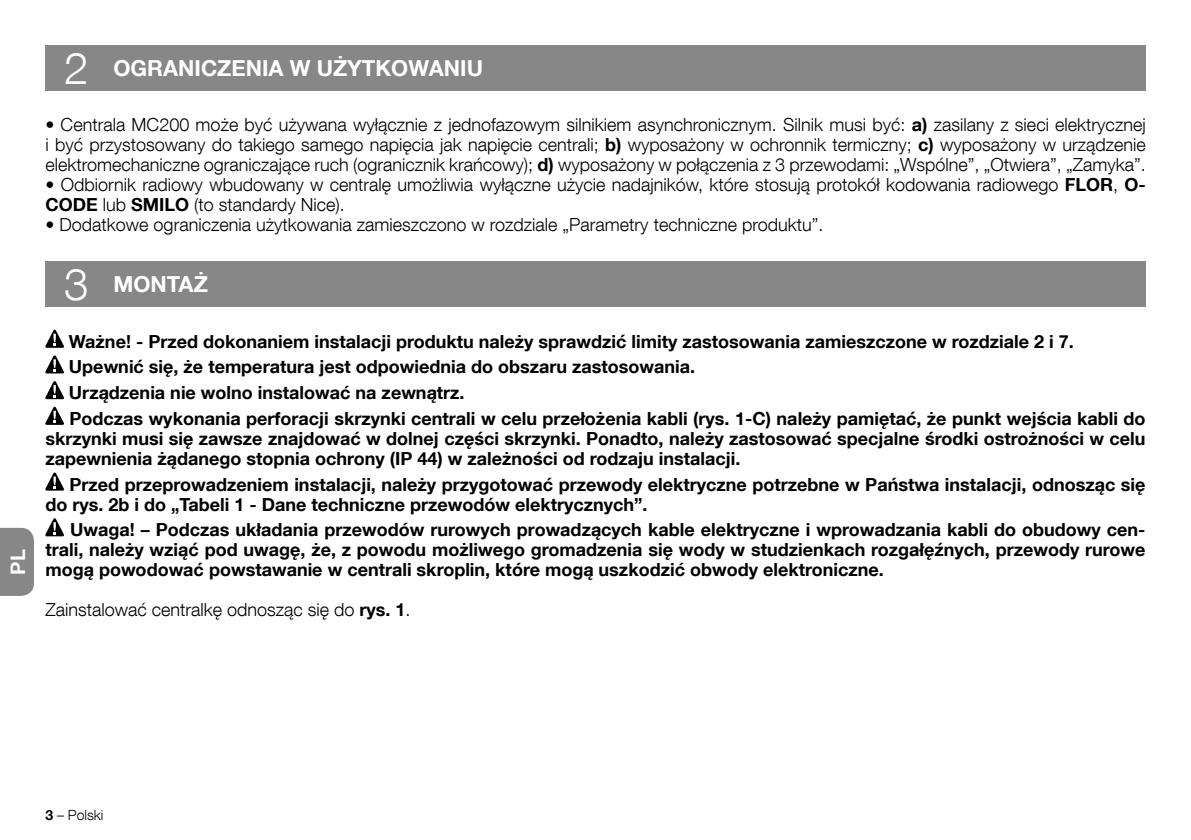
<style>
.page{position:relative;width:1191px;height:840px;background:#fff}
.page>*{position:absolute;margin:0;border:0;box-sizing:border-box;transform-origin:0 0}
.t1{font:700 22px "Helvetica Neue LT Com";color:#fff}
.t2{font:700 20px "Helvetica Neue LT Com";color:#fff}
.t3{font:700 18px/20px "Helvetica Neue LT Com";color:#000}
.t4{font:300 18px/20px "Helvetica Neue LT Com";color:#000;text-align:justify}
.t5{font:300 14px "Helvetica Neue LT Com";color:#000}
.s1{font-weight:300;font-size:44px}
.s2{font-weight:700}
</style>
<div class="page">
<div style="left:0;top:527px;width:34px;height:68px;background:#878787"></div>
<div style="left:108px;top:45px;width:1037px;height:46px;background:#878787"></div>
<div style="left:45px;top:45px;width:63px;height:46px;background:#878787"></div>
<div style="left:108px;top:261px;width:1037px;height:45px;background:#878787"></div>
<div style="left:45px;top:261px;width:63px;height:45px;background:#878787"></div>
<svg style="left:45px;top:329px;width:19px;height:18px"></svg>
<svg style="left:45px;top:355px;width:19px;height:18px"></svg>
<svg style="left:45px;top:381px;width:19px;height:18px"></svg>
<svg style="left:45px;top:406px;width:19px;height:18px"></svg>
<svg style="left:45px;top:472px;width:19px;height:18px"></svg>
<svg style="left:45px;top:518px;width:19px;height:18px"></svg>
<p class="t2" style="left:5px;top:574px;width:27px;rotate:-90deg">PL</p>
<p class="t1" style="left:64px;top:54px;width:420px"><span class="s1">2</span> OGRANICZENIA W UŻYTKOWANIU</p>
<p class="t4" style="left:45px;top:114px;width:1102px">• Centrala MC200 może być używana wyłącznie z jednofazowym silnikiem asynchronicznym. Silnik musi być: <span class="s2">a)</span> zasilany z sieci elektrycznej i być przystosowany do takiego samego napięcia jak napięcie centrali; <span class="s2">b)</span> wyposażony w ochronnik termiczny; <span class="s2">c)</span> wyposażony w urządzenie elektromechaniczne ograniczające ruch (ogranicznik krańcowy); <span class="s2">d)</span> wyposażony w połączenia z 3 przewodami: „Wspólne”, „Otwiera”, „Zamyka”.</p>
<p class="t4" style="left:45px;top:174px;width:1101px">• Odbiornik radiowy wbudowany w centralę umożliwia wyłączne użycie nadajników, które stosują protokół kodowania radiowego <span class="s2">FLOR</span>, <span class="s2">O-<br>CODE</span> lub <span class="s2">SMILO</span> (to standardy Nice).</p>
<p class="t4" style="left:46px;top:214px;width:779px">• Dodatkowe ograniczenia użytkowania zamieszczono w rozdziale „Parametry techniczne produktu”.</p>
<p class="t1" style="left:64px;top:270px;width:145px"><span class="s1">3</span> MONTAŻ</p>
<p class="t3" style="left:69px;top:328px;width:1078px;line-height:25.6px">Ważne! - Przed dokonaniem instalacji produktu należy sprawdzić limity zastosowania zamieszczone w rozdziale 2 i 7.<br>Upewnić się, że temperatura jest odpowiednia do obszaru zastosowania.<br>Urządzenia nie wolno instalować na zewnątrz.<br>Podczas wykonania perforacji skrzynki centrali w celu przełożenia kabli (rys. 1-C) należy pamiętać, że punkt wejścia kabli do</p>
<p class="t3" style="left:45px;top:427px;width:1101px">skrzynki musi się zawsze znajdować w dolnej części skrzynki. Ponadto, należy zastosować specjalne środki ostrożności w celu zapewnienia żądanego stopnia ochrony (IP 44) w zależności od rodzaju instalacji.</p>
<p class="t3" style="left:45px;top:473px;width:1101px;text-indent:24px">Przed przeprowadzeniem instalacji, należy przygotować przewody elektryczne potrzebne w Państwa instalacji, odnosząc się do rys. 2b i do „Tabeli 1 - Dane techniczne przewodów elektrycznych”.</p>
<p class="t3" style="left:45px;top:519px;width:1101px;text-align:justify;text-indent:25px">Uwaga! – Podczas układania przewodów rurowych prowadzących kable elektryczne i wprowadzania kabli do obudowy cen&shy;trali, należy wziąć pod uwagę, że, z powodu możliwego gromadzenia się wody w studzienkach rozgałęźnych, przewody rurowe mogą powodować powstawanie w centrali skroplin, które mogą uszkodzić obwody elektroniczne.</p>
<p class="t4" style="left:45px;top:599px;width:367px">Zainstalować centralkę odnosząc się do <span class="s2">rys. 1</span>.</p>
<p class="t5" style="left:45px;top:806px;width:60px"><span class="s2">3</span> – Polski</p>
</div>
